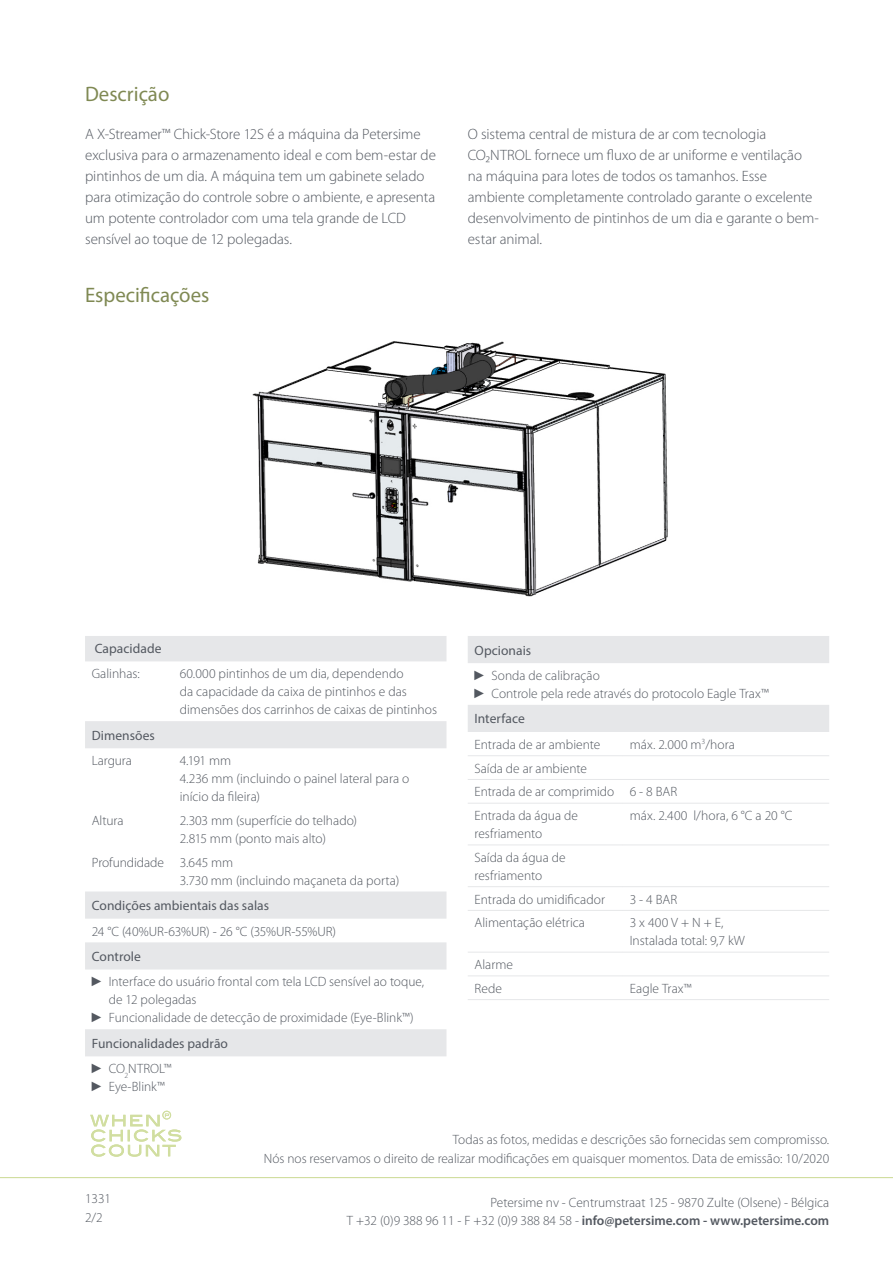
<style>
.page{position:relative;width:893px;height:1263px;background:#fff}
.page>*{position:absolute;margin:0;border:0;box-sizing:border-box;transform-origin:0 0}
.Subtitle{font:21px "Myriad Pro";color:#7f8953}
.Text{font:300 15px/21px "Myriad Pro";letter-spacing:-.005em;color:#535860}
.Text_table{font:300 13.5px/18px "Myriad Pro";color:#535860}
.Text_table-2{font:13.5px "Myriad Pro";letter-spacing:.005em;color:#535860}
.t1{font:600 13.5px "Myriad Pro";color:#535860}
.s1{font-family:"Arial Narrow";font-weight:400}
.s2{font-weight:300}
</style>
<div class="page">
<svg style="left:90px;top:1113px;width:91px;height:44px"></svg>
<div style="left:163px;top:1111px;width:8px;height:8px;border:1px solid #d1dea0;border-radius:50%"></div>
<hr style="left:0;top:1177px;width:893px;height:1px;background:#d1dea0">
<img style="left:252px;top:341px;width:416px;height:256px">
<svg style="left:85px;top:636px;width:361px;height:420px"></svg>
<svg style="left:468px;top:636px;width:361px;height:96px"></svg>
<hr style="left:468px;top:755px;width:155px;height:1px;background:#e6e7e9">
<hr style="left:623px;top:755px;width:206px;height:1px;background:#e6e7e9">
<hr style="left:468px;top:779px;width:155px;height:1px;background:#e6e7e9">
<hr style="left:623px;top:779px;width:206px;height:1px;background:#e6e7e9">
<hr style="left:468px;top:803px;width:155px;height:1px;background:#e6e7e9">
<hr style="left:623px;top:803px;width:206px;height:1px;background:#e6e7e9">
<hr style="left:468px;top:844px;width:155px;height:1px;background:#e6e7e9">
<hr style="left:623px;top:844px;width:206px;height:1px;background:#e6e7e9">
<hr style="left:468px;top:886px;width:155px;height:1px;background:#e6e7e9">
<hr style="left:623px;top:886px;width:206px;height:1px;background:#e6e7e9">
<hr style="left:468px;top:910px;width:155px;height:1px;background:#e6e7e9">
<hr style="left:623px;top:910px;width:206px;height:1px;background:#e6e7e9">
<hr style="left:468px;top:952px;width:155px;height:1px;background:#e6e7e9">
<hr style="left:623px;top:952px;width:206px;height:1px;background:#e6e7e9">
<hr style="left:468px;top:975px;width:155px;height:1px;background:#e6e7e9">
<hr style="left:623px;top:975px;width:206px;height:1px;background:#e6e7e9">
<hr style="left:468px;top:999px;width:155px;height:1px;background:#e6e7e9">
<hr style="left:623px;top:999px;width:206px;height:1px;background:#e6e7e9">
<p class="Subtitle" style="left:85px;top:81px;width:86px">Descrição</p>
<p class="Text" style="left:85px;top:124px;width:352px">A X-Streamer™ Chick-Store 12S é a máquina da Petersime exclusiva para o armazenamento ideal e com bem-estar de pintinhos de um dia. A máquina tem um gabinete selado para otimização do controle sobre o ambiente, e apresenta um potente controlador com uma tela grande de LCD sensível ao toque de 12 polegadas.</p>
<p class="Text" style="left:468px;top:124px;width:353px">O sistema central de mistura de ar com tecnologia CO₂NTROL fornece um fluxo de ar uniforme e ventilação na máquina para lotes de todos os tamanhos. Esse ambiente completamente controlado garante o excelente desenvolvimento de pintinhos de um dia e garante o bem&shy;estar animal.</p>
<p class="Subtitle" style="left:85px;top:282px;width:126px">Especificações</p>
<p class="Text_table-2" style="left:95px;top:640px;width:68px">Capacidade</p>
<p class="Text_table" style="left:92px;top:665px;width:50px">Galinhas:</p>
<p class="Text_table" style="left:180px;top:665px;width:259px">60.000 pintinhos de um dia, dependendo<br>da capacidade da caixa de pintinhos e das dimensões dos carrinhos de caixas de pintinhos</p>
<p class="Text_table-2" style="left:92px;top:727px;width:65px">Dimensões</p>
<p class="Text_table" style="left:92px;top:752px;width:42px">Largura</p>
<p class="Text_table" style="left:180px;top:752px;width:53px">4.191 mm</p>
<p class="Text_table" style="left:180px;top:770px;width:231px">4.236 mm (incluindo o painel lateral para o início da fileira)</p>
<p class="Text_table" style="left:92px;top:812px;width:33px">Altura</p>
<p class="Text_table" style="left:180px;top:812px;width:179px">2.303 mm (superfície do telhado)</p>
<p class="Text_table" style="left:180px;top:830px;width:148px">2.815 mm (ponto mais alto)</p>
<p class="Text_table" style="left:92px;top:853px;width:74px">Profundidade</p>
<p class="Text_table" style="left:180px;top:853px;width:55px">3.645 mm</p>
<p class="Text_table" style="left:180px;top:871px;width:221px">3.730 mm (incluindo maçaneta da porta)</p>
<p class="Text_table-2" style="left:92px;top:897px;width:179px">Condições ambientais das salas</p>
<p class="Text_table" style="left:92px;top:922px;width:246px">24 °C (40%UR-63%UR) - 26 °C (35%UR-55%UR)</p>
<p class="Text_table-2" style="left:92px;top:948px;width:51px">Controle</p>
<p class="Text_table" style="left:109px;top:973px;width:317px;text-indent:-17px"><span class="s1">►</span> Interface do usuário frontal com tela LCD sensível ao toque, de 12 polegadas</p>
<p class="Text_table" style="left:92px;top:1009px;width:323px"><span class="s1">►</span> Funcionalidade de detecção de proximidade (Eye-Blink™)</p>
<p class="Text_table-2" style="left:92px;top:1035px;width:138px">Funcionalidades padrão</p>
<p class="Text_table" style="left:92px;top:1060px;width:81px"><span class="s1">►</span> CO<sub>2</sub>NTROL™</p>
<p class="Text_table" style="left:92px;top:1078px;width:74px"><span class="s1">►</span> Eye-Blink™</p>
<p class="Text_table-2" style="left:475px;top:642px;width:58px">Opcionais</p>
<p class="Text_table" style="left:475px;top:667px;width:127px"><span class="s1">►</span> Sonda de calibração</p>
<p class="Text_table" style="left:475px;top:685px;width:296px"><span class="s1">►</span> Controle pela rede através do protocolo Eagle Trax™</p>
<p class="Text_table-2" style="left:475px;top:711px;width:52px">Interface</p>
<p class="Text_table" style="left:475px;top:736px;width:127px">Entrada de ar ambiente</p>
<p class="Text_table" style="left:630px;top:736px;width:107px">máx. 2.000 m<sup>3</sup>/hora</p>
<p class="Text_table" style="left:475px;top:759px;width:114px">Saída de ar ambiente</p>
<p class="Text_table" style="left:475px;top:783px;width:141px">Entrada de ar comprimido</p>
<p class="Text_table" style="left:630px;top:783px;width:49px">6 - 8 BAR</p>
<p class="Text_table" style="left:475px;top:807px;width:105px">Entrada da água de resfriamento</p>
<p class="Text_table" style="left:630px;top:807px;width:164px">máx. 2.400 l/hora, 6 °C a 20 °C</p>
<p class="Text_table" style="left:475px;top:848px;width:92px">Saída da água de resfriamento</p>
<p class="Text_table" style="left:475px;top:890px;width:132px">Entrada do umidificador</p>
<p class="Text_table" style="left:630px;top:890px;width:49px">3 - 4 BAR</p>
<p class="Text_table" style="left:475px;top:914px;width:112px">Alimentação elétrica</p>
<p class="Text_table" style="left:630px;top:914px;width:95px">3 x 400 V + N + E,</p>
<p class="Text_table" style="left:630px;top:932px;width:117px">Instalada total: 9,7 kW</p>
<p class="Text_table" style="left:475px;top:956px;width:40px">Alarme</p>
<p class="Text_table" style="left:475px;top:979px;width:29px">Rede</p>
<p class="Text_table" style="left:630px;top:979px;width:63px">Eagle Trax™</p>
<p class="Text_table" style="left:85px;top:1190px;width:28px">1331</p>
<p class="Text_table" style="left:85px;top:1209px;width:19px">2/2</p>
<p class="Text_table" style="left:453px;top:1131px;width:378px">Todas as fotos, medidas e descrições são fornecidas sem compromisso.</p>
<p class="Text_table" style="left:264px;top:1150px;width:567px">Nós nos reservamos o direito de realizar modificações em quaisquer momentos. Data de emissão: 10/2020</p>
<p class="Text_table" style="left:490px;top:1193px;width:340px">Petersime nv - Centrumstraat 125 - 9870 Zulte (Olsene) - Bélgica</p>
<p class="t1" style="left:347px;top:1212px;width:484px"><span class="s2">T +32 (0)9 388 96 11 - F +32 (0)9 388 84 58 -</span> info@petersime.com - www.petersime.com</p>
</div>
